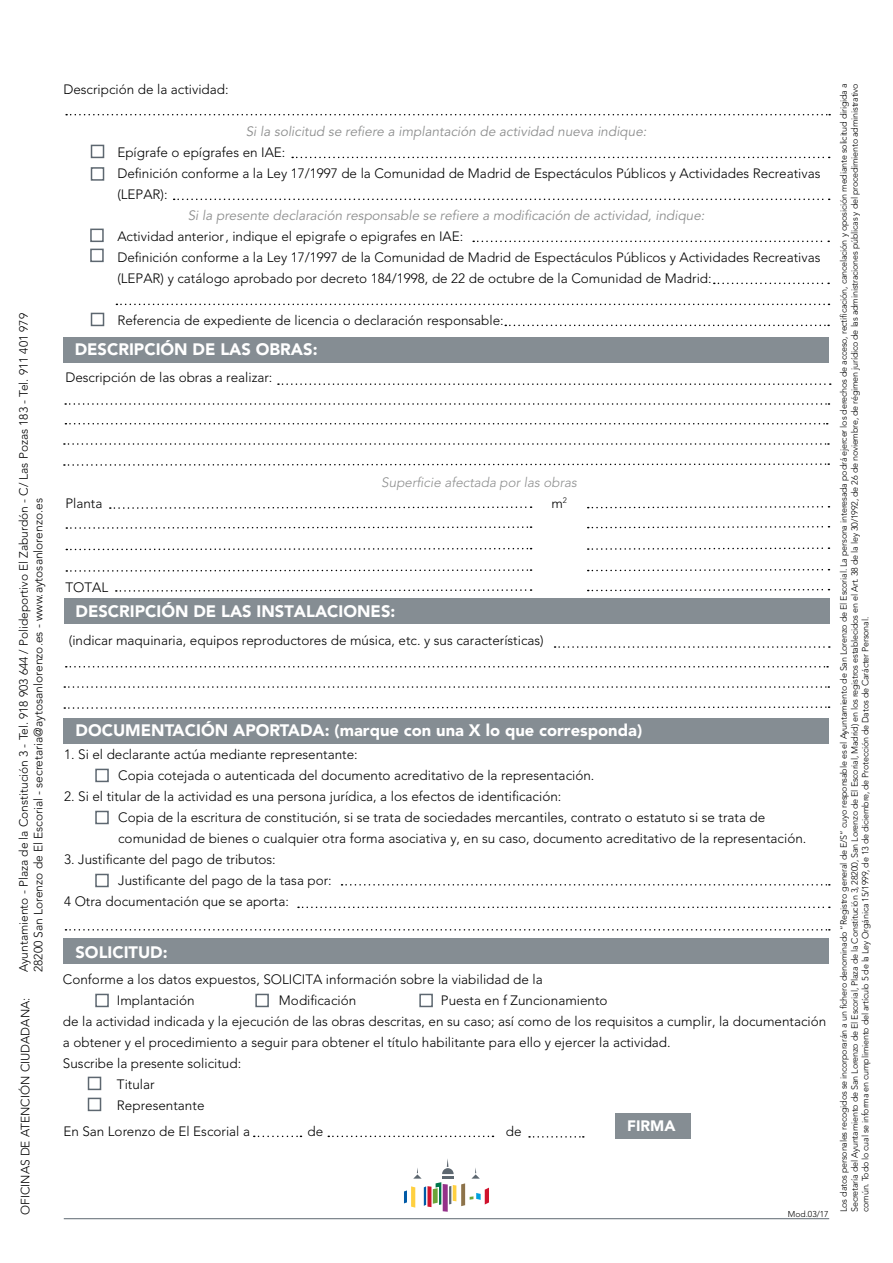
<style>
.page{position:relative;width:893px;height:1263px;background:#fff}
.page>*{position:absolute;margin:0;border:0;box-sizing:border-box;transform-origin:0 0}
.t1{font:900 16.5px "Avenir LT Std";color:#fff}
.t2{font:900 15px "Avenir LT Std";color:#fff}
.t3{font:300 13.5px/21px "Avenir LT Std";color:#000}
.t4{font:italic 13.5px "Avenir LT Std";color:#8e8f8f}
.t5{font:italic 300 13.5px "Avenir LT Std";color:#8e8f8f}
.t6{font:300 12px/14.4px "Avenir LT Std";color:#000}
.t7{font:300 9px/10.8px "Avenir LT Std";letter-spacing:-.025em;color:#000;text-align:justify}
.t8{font:300 8.55px "Avenir LT Std";color:#000}
</style>
<div class="page">
<svg style="left:404px;top:1159px;width:85px;height:53px"></svg>
<hr style="left:64px;top:1218px;width:765px;height:1px;background:#5d6770">
<svg style="left:254px;top:1135px;width:47px;height:2px"></svg>
<svg style="left:529px;top:1136px;width:55px;height:1px"></svg>
<svg style="left:328px;top:1135px;width:165px;height:2px"></svg>
<div style="left:615px;top:1113px;width:76px;height:26px;background:#858d93"></div>
<div style="left:64px;top:938px;width:765px;height:26px;background:#858d93"></div>
<div style="left:88px;top:1077px;width:13px;height:13px;border:2px solid #5d6770"></div>
<div style="left:88px;top:1098px;width:13px;height:13px;border:2px solid #5d6770"></div>
<div style="left:255px;top:994px;width:14px;height:13px;border:2px solid #5d6770"></div>
<div style="left:95px;top:994px;width:14px;height:13px;border:2px solid #5d6770"></div>
<div style="left:419px;top:994px;width:14px;height:13px;border:2px solid #5d6770"></div>
<div style="left:64px;top:718px;width:765px;height:25px;background:#858d93"></div>
<div style="left:95px;top:811px;width:14px;height:13px;border:2px solid #5d6770"></div>
<div style="left:95px;top:769px;width:14px;height:13px;border:2px solid #5d6770"></div>
<div style="left:95px;top:874px;width:14px;height:13px;border:2px solid #5d6770"></div>
<svg style="left:342px;top:884px;width:488px;height:1px"></svg>
<svg style="left:298px;top:906px;width:532px;height:2px"></svg>
<svg style="left:65px;top:929px;width:765px;height:1px"></svg>
<div style="left:64px;top:598px;width:765px;height:26px;background:#858d93"></div>
<svg style="left:64px;top:686px;width:765px;height:2px"></svg>
<svg style="left:66px;top:666px;width:762px;height:1px"></svg>
<svg style="left:555px;top:646px;width:275px;height:2px"></svg>
<svg style="left:64px;top:706px;width:766px;height:3px"></svg>
<div style="left:63px;top:337px;width:765px;height:26px;background:#858d93"></div>
<svg style="left:64px;top:443px;width:765px;height:2px"></svg>
<svg style="left:65px;top:423px;width:763px;height:1px"></svg>
<svg style="left:65px;top:403px;width:764px;height:2px"></svg>
<svg style="left:278px;top:383px;width:553px;height:2px"></svg>
<svg style="left:64px;top:463px;width:765px;height:3px"></svg>
<svg style="left:110px;top:506px;width:422px;height:3px"></svg>
<svg style="left:588px;top:506px;width:241px;height:3px"></svg>
<svg style="left:66px;top:526px;width:466px;height:3px"></svg>
<svg style="left:588px;top:526px;width:241px;height:3px"></svg>
<svg style="left:66px;top:547px;width:466px;height:4px"></svg>
<svg style="left:588px;top:547px;width:241px;height:3px"></svg>
<svg style="left:66px;top:569px;width:466px;height:3px"></svg>
<svg style="left:588px;top:569px;width:241px;height:3px"></svg>
<svg style="left:116px;top:589px;width:416px;height:3px"></svg>
<svg style="left:588px;top:588px;width:241px;height:4px"></svg>
<svg style="left:66px;top:114px;width:764px;height:1px"></svg>
<svg style="left:292px;top:157px;width:538px;height:1px"></svg>
<svg style="left:473px;top:241px;width:356px;height:1px"></svg>
<svg style="left:174px;top:199px;width:656px;height:1px"></svg>
<svg style="left:116px;top:304px;width:713px;height:1px"></svg>
<svg style="left:714px;top:283px;width:115px;height:1px"></svg>
<svg style="left:505px;top:325px;width:324px;height:1px"></svg>
<div style="left:91px;top:145px;width:13px;height:13px;border:2px solid #5d6770"></div>
<div style="left:91px;top:167px;width:13px;height:14px;border:2px solid #5d6770"></div>
<div style="left:90px;top:229px;width:14px;height:13px;border:2px solid #5d6770"></div>
<div style="left:90px;top:249px;width:14px;height:13px;border:2px solid #5d6770"></div>
<div style="left:91px;top:313px;width:13px;height:13px;border:2px solid #5d6770"></div>
<p class="t6" style="left:17px;top:972px;width:660px;rotate:-90deg">Ayuntamiento - Plaza de la Constitución 3 - Tel. 918 903 644 / Polideportivo El Zaburdón - C/ Las Pozas 183 - Tel. 911 401 979<br>28200 San Lorenzo de El Escorial - secretaria@aytosanlorenzo.es - www.aytosanlorenzo.es</p>
<p class="t6" style="left:18px;top:1215px;width:219px;rotate:-90deg">OFICINAS DE ATENCIÓN CIUDADANA:</p>
<p class="t3" style="left:63px;top:79px;width:167px">Descripción de la actividad:</p>
<p class="t4" style="left:246px;top:123px;width:402px">Si la solicitud se refiere a implantación de actividad nueva indique:</p>
<p class="t3" style="left:117px;top:142px;width:705px">Epígrafe o epígrafes en IAE:<br>Definición conforme a la Ley 17/1997 de la Comunidad de Madrid de Espectáculos Públicos y Actividades Recreativas (LEPAR):</p>
<p class="t4" style="left:188px;top:207px;width:519px">Si la presente declaración responsable se refiere a modificación de actividad, indique:</p>
<p class="t3" style="left:117px;top:226px;width:705px">Actividad anterior , indique el epigrafe o epigrafes en IAE:<br>Definición conforme a la Ley 17/1997 de la Comunidad de Madrid de Espectáculos Públicos y Actividades Recreativas (LEPAR) y catálogo aprobado por decreto 184/1998, de 22 de octubre de la Comunidad de Madrid:</p>
<p class="t3" style="left:117px;top:310px;width:388px">Referencia de expediente de licencia o declaración responsable:</p>
<p class="t1" style="left:75px;top:340px;width:244px">DESCRIPCIÓN DE LAS OBRAS:</p>
<p class="t3" style="left:65px;top:367px;width:209px">Descripción de las obras a realizar:</p>
<p class="t5" style="left:381px;top:474px;width:197px">Superficie afectada por las obras</p>
<p class="t3" style="left:65px;top:493px;width:39px">Planta</p>
<p class="t3" style="left:551px;top:493px;width:17px">m<sup>2</sup></p>
<p class="t3" style="left:65px;top:577px;width:44px">TOTAL</p>
<p class="t1" style="left:75px;top:601px;width:321px">DESCRIPCIÓN DE LAS INSTALACIONES:</p>
<p class="t3" style="left:69px;top:630px;width:476px">(indicar maquinaria, equipos reproductores de música, etc. y sus características)</p>
<p class="t1" style="left:75px;top:720px;width:568px">DOCUMENTACIÓN APORTADA: (marque con una X lo que corresponda)</p>
<p class="t3" style="left:118px;top:743px;width:478px;text-indent:-54px">1. Si el declarante actúa mediante representante:<br>Copia cotejada o autenticada del documento acreditativo de la representación.</p>
<p class="t3" style="left:118px;top:785px;width:690px;text-indent:-54px">2. Si el titular de la actividad es una persona jurídica, a los efectos de identificación:<br>Copia de la escritura de constitución, si se trata de sociedades mercantiles, contrato o estatuto si se trata de comunidad de bienes o cualquier otra forma asociativa y, en su caso, documento acreditativo de la representación.</p>
<p class="t3" style="left:64px;top:848px;width:213px">3. Justificante del pago de tributos:</p>
<p class="t3" style="left:118px;top:869px;width:215px">Justificante del pago de la tasa por:</p>
<p class="t3" style="left:64px;top:890px;width:226px">4 Otra documentación que se aporta:</p>
<p class="t1" style="left:75px;top:942px;width:94px">SOLICITUD:</p>
<p class="t3" style="left:117px;top:969px;width:427px;text-indent:-54px">Conforme a los datos expuestos, SOLICITA información sobre la viabilidad de la<br>Implantación</p>
<p class="t3" style="left:279px;top:990px;width:79px">Modificación</p>
<p class="t3" style="left:441px;top:990px;width:168px">Puesta en f Zuncionamiento</p>
<p class="t3" style="left:63px;top:1011px;width:765px">de la actividad indicada y la ejecución de las obras descritas, en su caso; así como de los requisitos a cumplir, la documentación</p>
<p class="t3" style="left:63px;top:1032px;width:609px">a obtener y el procedimiento a seguir para obtener el título habilitante para ello y ejercer la actividad.</p>
<p class="t3" style="left:63px;top:1053px;width:180px">Suscribe la presente solicitud:</p>
<p class="t3" style="left:117px;top:1074px;width:39px">Titular</p>
<p class="t3" style="left:117px;top:1095px;width:89px">Representante</p>
<p class="t3" style="left:63px;top:1121px;width:188px">En San Lorenzo de El Escorial a</p>
<p class="t3" style="left:307px;top:1121px;width:17px">de</p>
<p class="t3" style="left:506px;top:1121px;width:17px">de</p>
<p class="t2" style="left:627px;top:1117px;width:50px">FIRMA</p>
<p class="t8" style="left:788px;top:1208px;width:42px">Mod.03/17</p>
<p class="t7" style="left:838px;top:1212px;width:1130px;rotate:-90deg">Los datos personales recogidos se incorporarán a un fichero denominado “Registro general de E/S” cuyo responsable es el Ayuntamiento de San Lorenzo de El Escorial. La persona interesada podrá ejercer los derechos de acceso, rectificación, cancelación y oposición mediante solicitud dirigida a Secretaría del Ayuntamiento de San Lorenzo de El Escorial, Plaza de la Constitución 3, 28200, San Lorenzo de El Escorial, Madrid) en los registros establecidos en el Art. 38 de la ley 30/1992, de 26 de noviembre, de régimen jurídico de las administraciones públicas y del procedimiento administrativo común. Todo lo cual se informa en cumplimiento del artículo 5 de la Ley Orgánica 15/1999, de 13 de diciembre, de Protección de Datos de Carácter Personal.</p>
</div>
